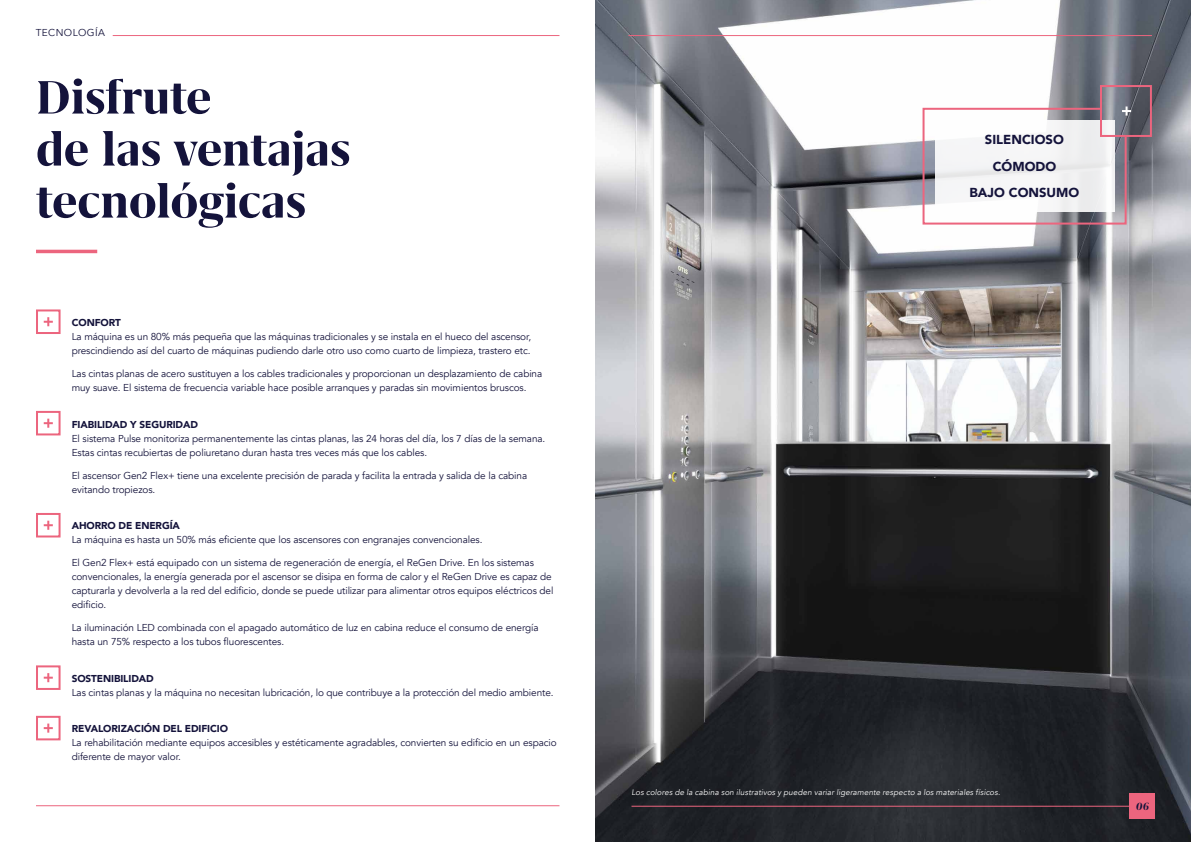
<style>
.page{position:relative;width:1191px;height:842px;background:#fff}
.page>*{position:absolute;margin:0;border:0;box-sizing:border-box;transform-origin:0 0}
.t1{font:700 54px/52px "Grifo M";color:#14133b}
.t2{font:900 13px/26.5px "Avenir";color:#14133b;text-align:center}
.t3{font:italic 700 12px "Grifo M";color:#14133b}
.t4{font:10px/14px "Avenir";letter-spacing:-.01em;color:#14133b}
.t5{font:900 10px "Avenir";letter-spacing:-.01em;color:#14133b}
.t6{font:10px "Avenir";letter-spacing:.04em;color:#14133b}
.t7{font:italic 8px "Avenir";letter-spacing:.015em;color:#fff}
</style>
<div class="page">
<img style="left:595px;top:0;width:596px;height:842px">
<hr style="left:631px;top:806px;width:524px;height:1px;background:#ec657e">
<hr style="left:628px;top:35px;width:523px;height:1px;background:#ec657e">
<div style="left:1130px;top:794px;width:25px;height:25px;background:#ec657e"></div>
<hr style="left:36px;top:805px;width:523px;height:1px;background:#ec657e">
<hr style="left:113px;top:35px;width:446px;height:1px;background:#ec657e">
<hr style="left:36px;top:250px;width:61px;height:3px;background:#ec657e">
<svg style="left:44px;top:419px;width:9px;height:9px"></svg>
<div style="left:36px;top:411px;width:25px;height:24px;border:2px solid #ec657e"></div>
<svg style="left:44px;top:317px;width:9px;height:9px"></svg>
<div style="left:36px;top:309px;width:25px;height:25px;border:2px solid #ec657e"></div>
<svg style="left:44px;top:673px;width:9px;height:9px"></svg>
<div style="left:36px;top:665px;width:25px;height:25px;border:2px solid #ec657e"></div>
<svg style="left:44px;top:723px;width:9px;height:10px"></svg>
<div style="left:36px;top:716px;width:25px;height:24px;border:2px solid #ec657e"></div>
<svg style="left:44px;top:521px;width:9px;height:9px"></svg>
<div style="left:36px;top:513px;width:25px;height:24px;border:2px solid #ec657e"></div>
<div style="left:1100px;top:85px;width:51px;height:52px;border:2px solid #ec657e"></div>
<svg style="left:921px;top:106px;width:210px;height:120px"></svg>
<p class="t6" style="left:36px;top:27px;width:71px">TECNOLOGÍA</p>
<h1 class="t1" style="left:36px;top:71px;width:316px">Disfrute<br>de las ventajas tecnológicas</h1>
<p class="t5" style="left:72px;top:314px;width:51px">CONFORT</p>
<p class="t4" style="left:72px;top:330px;width:461px">La máquina es un 80% más pequeña que las máquinas tradicionales y se instala en el hueco del ascensor, prescindiendo así del cuarto de máquinas pudiendo darle otro uso como cuarto de limpieza, trastero etc.</p>
<p class="t4" style="left:72px;top:367px;width:472px">Las cintas planas de acero sustituyen a los cables tradicionales y proporcionan un desplazamiento de cabina muy suave. El sistema de frecuencia variable hace posible arranques y paradas sin movimientos bruscos.</p>
<p class="t5" style="left:72px;top:416px;width:128px">FIABILIDAD Y SEGURIDAD</p>
<p class="t4" style="left:72px;top:432px;width:475px">El sistema Pulse monitoriza permanentemente las cintas planas, las 24 horas del día, los 7 días de la semana.<br>Estas cintas recubiertas de poliuretano duran hasta tres veces más que los cables.</p>
<p class="t4" style="left:72px;top:469px;width:457px">El ascensor Gen2 Flex+ tiene una excelente precisión de parada y facilita la entrada y salida de la cabina evitando tropiezos.</p>
<p class="t5" style="left:72px;top:517px;width:110px">AHORRO DE ENERGÍA</p>
<p class="t4" style="left:72px;top:533px;width:412px">La máquina es hasta un 50% más eficiente que los ascensores con engranajes convencionales.</p>
<p class="t4" style="left:72px;top:556px;width:483px">El Gen2 Flex+ está equipado con un sistema de regeneración de energía, el ReGen Drive. En los sistemas convencionales, la energía generada por el ascensor se disipa en forma de calor y el ReGen Drive es capaz de capturarla y devolverla a la red del edificio, donde se puede utilizar para alimentar otros equipos eléctricos del edificio.</p>
<p class="t4" style="left:72px;top:621px;width:468px">La iluminación LED combinada con el apagado automático de luz en cabina reduce el consumo de energía hasta un 75% respecto a los tubos fluorescentes.</p>
<p class="t5" style="left:72px;top:670px;width:84px">SOSTENIBILIDAD</p>
<p class="t4" style="left:72px;top:686px;width:483px">Las cintas planas y la máquina no necesitan lubricación, lo que contribuye a la protección del medio ambiente.</p>
<p class="t5" style="left:72px;top:720px;width:158px">REVALORIZACIÓN DEL EDIFICIO</p>
<p class="t4" style="left:72px;top:736px;width:486px">La rehabilitación mediante equipos accesibles y estéticamente agradables, convierten su edificio en un espacio diferente de mayor valor.</p>
<h2 class="t2" style="left:969px;top:126px;width:111px">SILENCIOSO<br>CÓMODO<br>BAJO CONSUMO</h2>
<p class="t7" style="left:631px;top:788px;width:370px">Los colores de la cabina son ilustrativos y pueden variar ligeramente respecto a los materiales físicos.</p>
<p class="t3" style="left:1135px;top:800px;width:15px">06</p>
</div>
